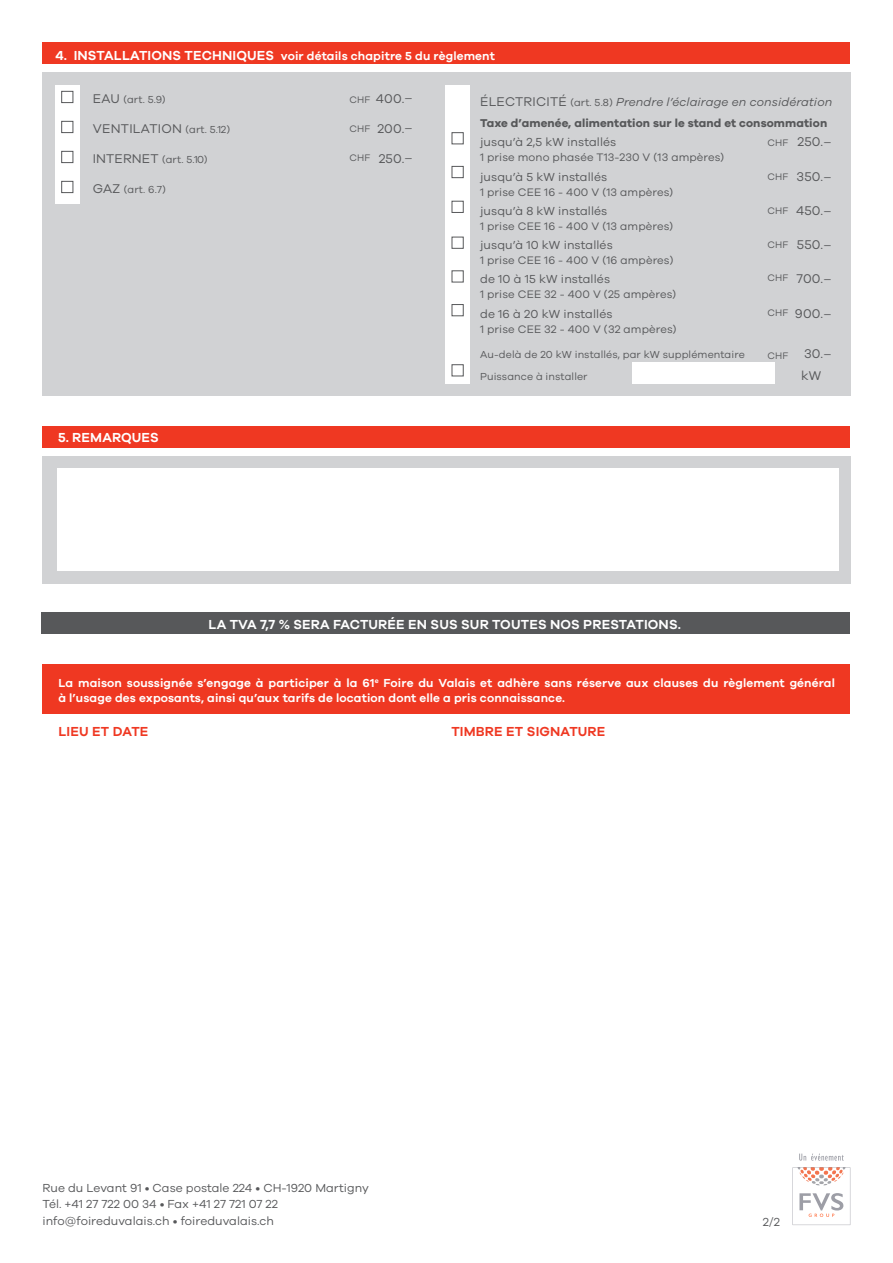
<style>
.page{position:relative;width:893px;height:1263px;background:#fff}
.page>*{position:absolute;margin:0;border:0;box-sizing:border-box;transform-origin:0 0}
.t1{font:600 13.5px "Galano Grotesque";letter-spacing:.01em;color:#fff}
.t2{font:600 13.5px "Galano Grotesque";letter-spacing:.01em;color:#ef3822}
.t3{font:13.05px "Galano Grotesque";letter-spacing:.01em;color:#57585a}
.t4{font:600 12px/14.4px "Galano Grotesque";letter-spacing:.01em;color:#fff}
.t5{font:12px "Galano Grotesque";letter-spacing:.005em;color:#57585a}
.t6{font:italic 12px "Galano Grotesque";letter-spacing:.01em;color:#57585a}
.t7{font:700 11.7px "Galano Grotesque";letter-spacing:.01em;color:#57585a}
.t8{font:11.25px "Galano Grotesque";letter-spacing:.01em;color:#57585a}
.t9{font:10.5px "Galano Grotesque";letter-spacing:.01em;color:#57585a}
.t10{font:9.75px "Galano Grotesque";letter-spacing:.01em;color:#57585a}
.s1{font-size:13.5px}
.s2{font-size:13.05px}
.s3{font-size:10.5px}
.s4{font-style:normal;font-size:13.05px}
.s5{font-style:normal;font-size:10.5px}
</style>
<div class="page">
<div style="left:43px;top:43px;width:807px;height:21px;background:#ef3822"></div>
<div style="left:42px;top:665px;width:808px;height:49px;background:#ef3822"></div>
<svg style="left:799px;top:1153px;width:45px;height:8px"></svg>
<svg style="left:793px;top:1167px;width:57px;height:58px"></svg>
<div style="left:43px;top:73px;width:808px;height:323px;background:#d1d2d4"></div>
<div style="left:55px;top:85px;width:24px;height:118px;background:#fff"></div>
<div style="left:632px;top:362px;width:143px;height:21px;background:#fff"></div>
<div style="left:61px;top:91px;width:12px;height:12px;border:1px solid #57585a"></div>
<div style="left:61px;top:121px;width:12px;height:12px;border:1px solid #57585a"></div>
<div style="left:61px;top:151px;width:12px;height:12px;border:1px solid #57585a"></div>
<div style="left:61px;top:181px;width:12px;height:12px;border:1px solid #57585a"></div>
<div style="left:445px;top:85px;width:25px;height:298px;background:#fff"></div>
<div style="left:452px;top:132px;width:12px;height:12px;border:1px solid #57585a"></div>
<div style="left:452px;top:166px;width:12px;height:12px;border:1px solid #57585a"></div>
<div style="left:452px;top:201px;width:12px;height:12px;border:1px solid #57585a"></div>
<div style="left:452px;top:237px;width:12px;height:12px;border:1px solid #57585a"></div>
<div style="left:452px;top:270px;width:12px;height:12px;border:1px solid #57585a"></div>
<div style="left:452px;top:304px;width:12px;height:12px;border:1px solid #57585a"></div>
<div style="left:452px;top:364px;width:12px;height:12px;border:1px solid #57585a"></div>
<div style="left:41px;top:612px;width:808px;height:22px;background:#57585a"></div>
<div style="left:43px;top:456px;width:808px;height:128px;background:#d1d2d4"></div>
<div style="left:43px;top:426px;width:807px;height:22px;background:#ef3822"></div>
<div style="left:57px;top:468px;width:781px;height:102px;background:#fff"></div>
<p class="t4" style="left:56px;top:48px;width:441px"><span class="s1">4. INSTALLATIONS TECHNIQUES</span> voir détails chapitre 5 du règlement</p>
<p class="t9" style="left:93px;top:93px;width:74px"><span class="s2">EAU</span> (art. 5.9)</p>
<p class="t3" style="left:376px;top:91px;width:38px">400.–</p>
<p class="t3" style="left:93px;top:121px;width:139px">VENTILATION <span class="s3">(art. 5.12)</span></p>
<p class="t3" style="left:377px;top:121px;width:37px">200.–</p>
<p class="t9" style="left:93px;top:153px;width:116px"><span class="s2">INTERNET</span> (art. 5.10)</p>
<p class="t3" style="left:379px;top:151px;width:36px">250.–</p>
<p class="t9" style="left:93px;top:183px;width:75px"><span class="s2">GAZ</span> (art. 6.7)</p>
<p class="t10" style="left:350px;top:94px;width:22px">CHF</p>
<p class="t10" style="left:350px;top:123px;width:22px">CHF</p>
<p class="t10" style="left:350px;top:152px;width:22px">CHF</p>
<p class="t1" style="left:58px;top:429px;width:102px">5. REMARQUES</p>
<p class="t6" style="left:480px;top:95px;width:354px"><span class="s4">ÉLECTRICITÉ</span> <span class="s5">(art. 5.8)</span> Prendre l’éclairage en considération</p>
<p class="t7" style="left:480px;top:116px;width:349px">Taxe d’amenée, alimentation sur le stand et consommation</p>
<p class="t5" style="left:480px;top:135px;width:138px">jusqu’à 2,5 kW installés</p>
<p class="t3" style="left:797px;top:134px;width:36px">250.–</p>
<p class="t8" style="left:480px;top:151px;width:246px">1 prise mono phasée T13-230 V (13 ampères)</p>
<p class="t5" style="left:480px;top:169px;width:129px">jusqu’à 5 kW installés</p>
<p class="t3" style="left:796px;top:168px;width:36px">350.–</p>
<p class="t8" style="left:480px;top:185px;width:195px">1 prise CEE 16 - 400 V (13 ampères)</p>
<p class="t5" style="left:480px;top:204px;width:129px">jusqu’à 8 kW installés</p>
<p class="t3" style="left:796px;top:203px;width:37px">450.–</p>
<p class="t8" style="left:480px;top:219px;width:195px">1 prise CEE 16 - 400 V (13 ampères)</p>
<p class="t5" style="left:480px;top:238px;width:134px">jusqu’à 10 kW installés</p>
<p class="t3" style="left:797px;top:237px;width:36px">550.–</p>
<p class="t8" style="left:480px;top:254px;width:195px">1 prise CEE 16 - 400 V (16 ampères)</p>
<p class="t5" style="left:480px;top:272px;width:132px">de 10 à 15 kW installés</p>
<p class="t3" style="left:796px;top:271px;width:37px">700.–</p>
<p class="t8" style="left:480px;top:288px;width:198px">1 prise CEE 32 - 400 V (25 ampères)</p>
<p class="t5" style="left:480px;top:306px;width:134px">de 16 à 20 kW installés</p>
<p class="t3" style="left:795px;top:305px;width:38px">900.–</p>
<p class="t8" style="left:480px;top:322px;width:198px">1 prise CEE 32 - 400 V (32 ampères)</p>
<p class="t9" style="left:480px;top:348px;width:266px">Au-delà de 20 kW installés, par kW supplémentaire</p>
<p class="t3" style="left:804px;top:346px;width:29px">30.–</p>
<p class="t9" style="left:480px;top:371px;width:109px">Puissance à installer</p>
<p class="t3" style="left:801px;top:368px;width:22px">kW</p>
<p class="t10" style="left:767px;top:137px;width:22px">CHF</p>
<p class="t10" style="left:767px;top:171px;width:22px">CHF</p>
<p class="t10" style="left:767px;top:205px;width:22px">CHF</p>
<p class="t10" style="left:767px;top:239px;width:22px">CHF</p>
<p class="t10" style="left:767px;top:272px;width:22px">CHF</p>
<p class="t10" style="left:767px;top:307px;width:22px">CHF</p>
<p class="t10" style="left:767px;top:350px;width:22px">CHF</p>
<p class="t1" style="left:209px;top:616px;width:474px">LA TVA 7,7 % SERA FACTURÉE EN SUS SUR TOUTES NOS PRESTATIONS.</p>
<p class="t4" style="left:58px;top:676px;width:778px">La maison soussignée s’engage à participer à la 61<sup>e</sup> Foire du Valais et adhère sans réserve aux clauses du règlement général à l’usage des exposants, ainsi qu’aux tarifs de location dont elle a pris connaissance.</p>
<p class="t2" style="left:58px;top:723px;width:92px">LIEU ET DATE</p>
<p class="t2" style="left:451px;top:723px;width:156px">TIMBRE ET SIGNATURE</p>
<p class="t5" style="left:43px;top:1180px;width:328px">Rue du Levant 91 • Case postale 224 • CH-1920 Martigny</p>
<p class="t5" style="left:43px;top:1197px;width:237px">Tél. +41 27 722 00 34 • Fax +41 27 721 07 22</p>
<p class="t5" style="left:43px;top:1213px;width:233px">info@foireduvalais.ch • foireduvalais.ch</p>
<p class="t5" style="left:763px;top:1215px;width:19px">2/2</p>
</div>
